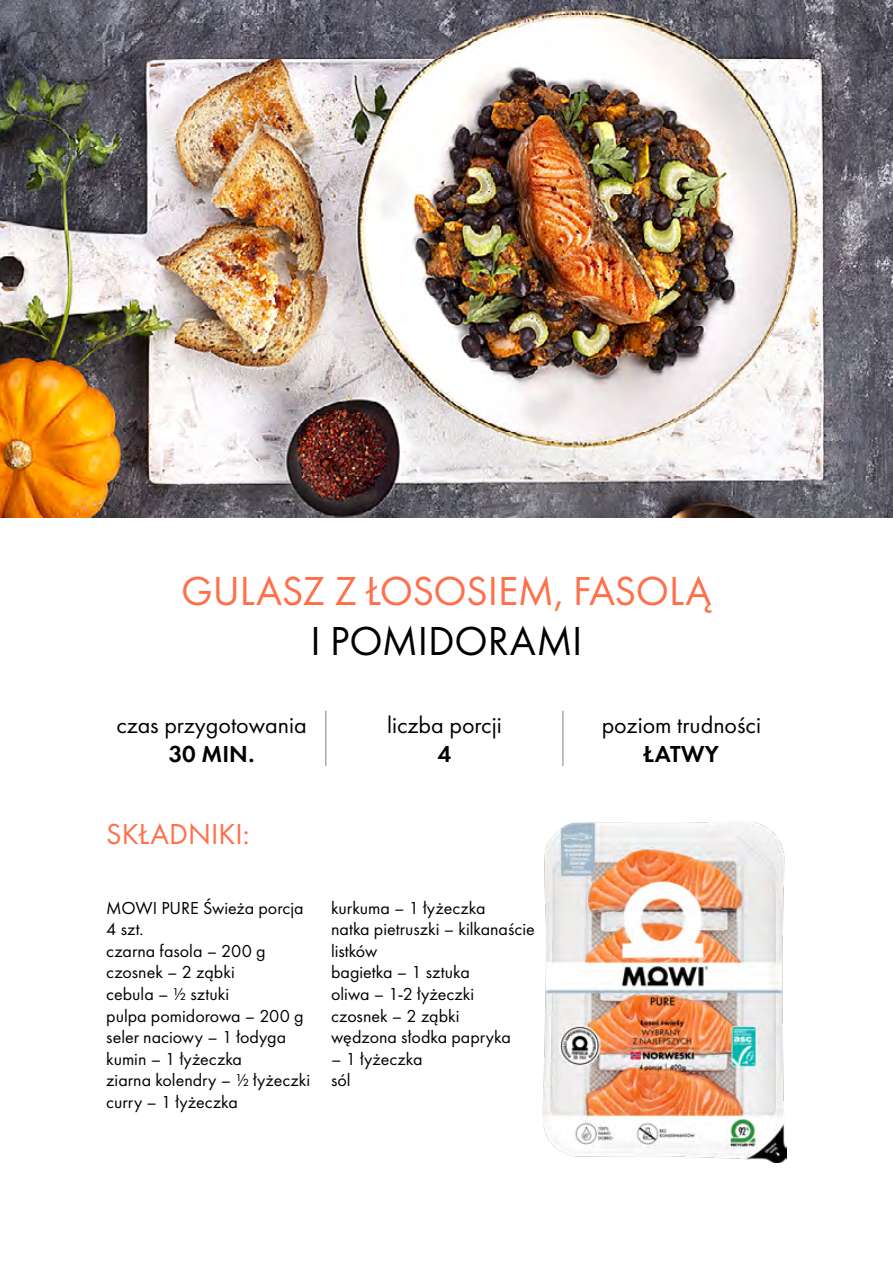
<style>
.page{position:relative;width:893px;height:1263px;background:#fff}
.page>*{position:absolute;margin:0;border:0;box-sizing:border-box;transform-origin:0 0}
.t1{font:42px "Futura PT";letter-spacing:-.015em;color:#ff6f4a}
.t2{font:42px "Futura PT";color:#000}
.t3{font:30px "Futura PT";color:#ff6f4a}
.t4{font:24px "Futura PT";color:#000}
.t5{font:600 24px "Futura PT";color:#000}
.t6{font:18px/21.6px "Futura PT";color:#000}
</style>
<div class="page">
<img style="left:0;top:0;width:893px;height:518px">
<hr style="left:325px;top:711px;width:1px;height:55px;background:#808080">
<hr style="left:562px;top:711px;width:1px;height:55px;background:#808080">
<img style="left:542px;top:822px;width:245px;height:341px">
<h1 class="t1" style="left:181px;top:566px;width:532px">GULASZ Z ŁOSOSIEM, FASOLĄ</h1>
<h1 class="t2" style="left:310px;top:616px;width:274px">I POMIDORAMI</h1>
<h3 class="t4" style="left:116px;top:711px;width:192px">czas przygotowania</h3>
<h3 class="t5" style="left:169px;top:739px;width:87px">30 MIN.</h3>
<h2 class="t3" style="left:106px;top:816px;width:145px">SKŁADNIKI:</h2>
<h3 class="t4" style="left:387px;top:711px;width:116px">liczba porcji</h3>
<h3 class="t5" style="left:437px;top:739px;width:15px">4</h3>
<p class="t6" style="left:106px;top:897px;width:206px">MOWI PURE Świeża porcja<br>4 szt.<br>czarna fasola – 200 g czosnek – 2 ząbki<br>cebula – 1/2 sztuki<br>pulpa pomidorowa – 200 g seler naciowy – 1 łodyga kumin – 1 łyżeczka<br>ziarna kolendry – 1/2 łyżeczki curry – 1 łyżeczka</p>
<p class="t6" style="left:331px;top:897px;width:205px">kurkuma – 1 łyżeczka<br>natka pietruszki – kilkanaście listków<br>bagietka – 1 sztuka<br>oliwa – 1-2 łyżeczki czosnek – 2 ząbki<br>wędzona słodka papryka</p>
<p class="t6" style="left:331px;top:1048px;width:93px">– 1 łyżeczka sól</p>
<h3 class="t4" style="left:602px;top:711px;width:161px">poziom trudności</h3>
<h3 class="t5" style="left:644px;top:739px;width:77px">ŁATWY</h3>
</div>
